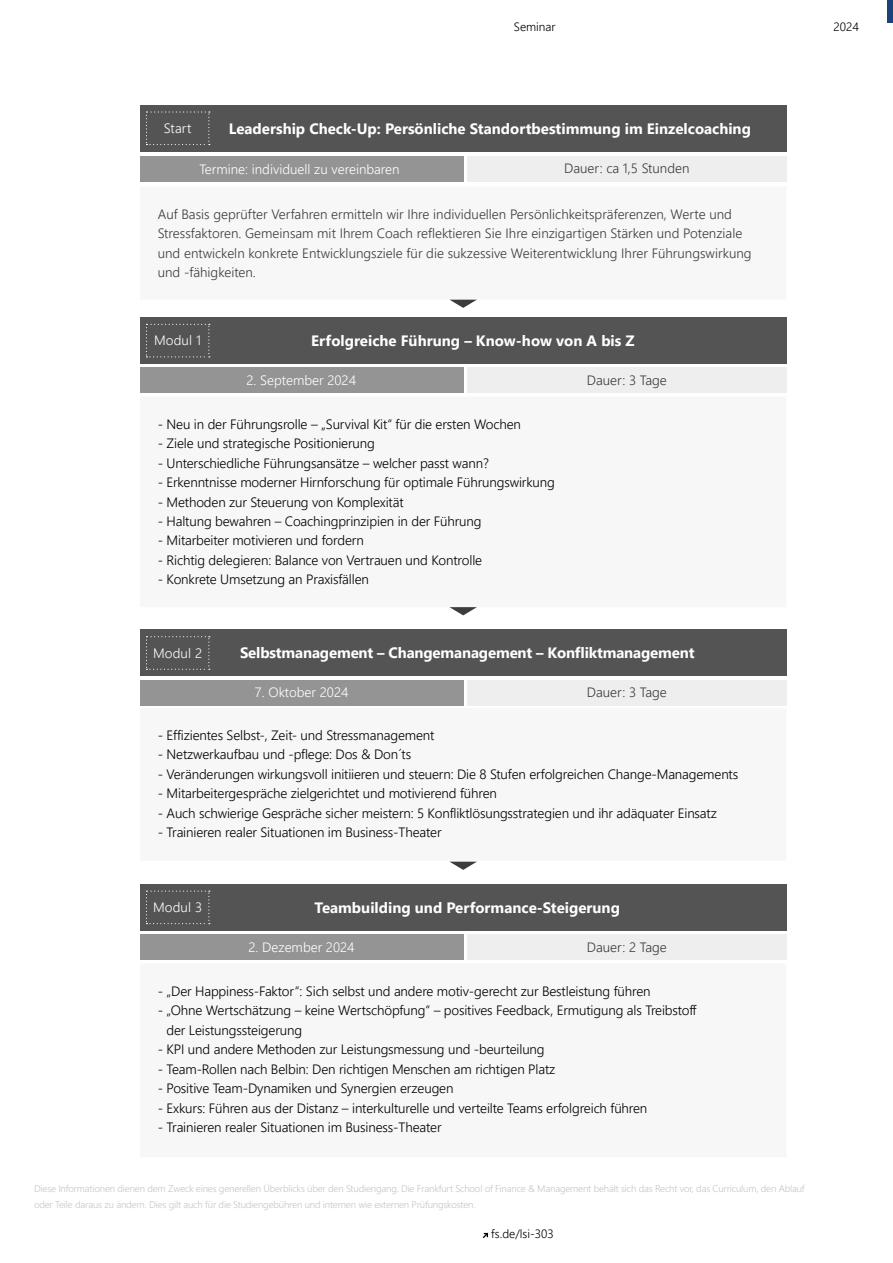
<style>
.page{position:relative;width:893px;height:1263px;background:#fff}
.page>*{position:absolute;margin:0;border:0;box-sizing:border-box;transform-origin:0 0}
.t1{font:700 15px "Segoe UI";color:#fff}
.t2{font:300 13.5px/19.5px "Segoe UI";letter-spacing:-.01em;color:#000}
.t3{font:300 13.5px/19.5px "Segoe UI";color:#3c3c3b}
.t4{font:300 13.5px "Segoe UI";color:#fff}
.t5{font:300 12px "Segoe UI";color:#000}
.t6{font:300 9.75px/16.5px "Segoe UI";letter-spacing:-.02em;color:#c6c6c6}
</style>
<div class="page">
<div style="left:887px;top:0;width:6px;height:23px;background:#1b4379"></div>
<svg style="left:483px;top:1233px;width:5px;height:5px"></svg>
<div style="left:140px;top:105px;width:646px;height:47px;background:#555454"></div>
<div style="left:140px;top:317px;width:646px;height:47px;background:#555454"></div>
<div style="left:140px;top:156px;width:323px;height:26px;background:#949494"></div>
<div style="left:140px;top:367px;width:323px;height:26px;background:#949494"></div>
<div style="left:467px;top:367px;width:319px;height:26px;background:#eee"></div>
<svg style="left:450px;top:300px;width:26px;height:8px"></svg>
<svg style="left:449px;top:607px;width:28px;height:8px"></svg>
<svg style="left:450px;top:862px;width:26px;height:8px"></svg>
<svg style="left:146px;top:324px;width:64px;height:33px"></svg>
<svg style="left:146px;top:111px;width:64px;height:34px"></svg>
<div style="left:140px;top:630px;width:646px;height:46px;background:#555454"></div>
<div style="left:140px;top:679px;width:323px;height:26px;background:#949494"></div>
<svg style="left:146px;top:636px;width:64px;height:34px"></svg>
<div style="left:140px;top:884px;width:646px;height:47px;background:#555454"></div>
<div style="left:140px;top:934px;width:323px;height:26px;background:#949494"></div>
<svg style="left:146px;top:890px;width:64px;height:34px"></svg>
<div style="left:467px;top:679px;width:319px;height:26px;background:#eee"></div>
<div style="left:467px;top:934px;width:319px;height:26px;background:#eee"></div>
<div style="left:467px;top:156px;width:319px;height:26px;background:#eee"></div>
<p class="t5" style="left:514px;top:16px;width:43px">Seminar</p>
<p class="t5" style="left:833px;top:16px;width:27px">2024</p>
<p class="t4" style="left:164px;top:116px;width:29px">Start</p>
<p class="t1" style="left:229px;top:114px;width:524px">Leadership Check-Up: Persönliche Standortbestimmung im Einzelcoaching</p>
<p class="t4" style="left:199px;top:156px;width:202px">Termine: individuell zu vereinbaren</p>
<p class="t3" style="left:564px;top:157px;width:127px">Dauer: ca 1,5 Stunden</p>
<p class="t3" style="left:158px;top:203px;width:595px">Auf Basis geprüfter Verfahren ermitteln wir Ihre individuellen Persönlichkeitspräferenzen, Werte und Stressfaktoren. Gemeinsam mit Ihrem Coach reflektieren Sie Ihre einzigartigen Stärken und Potenziale und entwickeln konkrete Entwicklungsziele für die sukzessive Weiterentwicklung Ihrer Führungswirkung und -fähigkeiten.</p>
<p class="t4" style="left:154px;top:328px;width:49px">Modul 1</p>
<p class="t1" style="left:311px;top:327px;width:325px">Erfolgreiche Führung – Know-how von A bis Z</p>
<p class="t4" style="left:247px;top:367px;width:111px">2. September 2024</p>
<p class="t3" style="left:587px;top:369px;width:82px">Dauer: 3 Tage</p>
<p class="t2" style="left:158px;top:413px;width:365px">- Neu in der Führungsrolle – „Survival Kit“ für die ersten Wochen</p>
<p class="t2" style="left:158px;top:432px;width:219px">- Ziele und strategische Positionierung</p>
<p class="t2" style="left:158px;top:452px;width:333px">- Unterschiedliche Führungsansätze – welcher passt wann?</p>
<p class="t2" style="left:158px;top:471px;width:399px">- Erkenntnisse moderner Hirnforschung für optimale Führungswirkung</p>
<p class="t2" style="left:158px;top:491px;width:247px">- Methoden zur Steuerung von Komplexität</p>
<p class="t2" style="left:158px;top:510px;width:325px">- Haltung bewahren – Coachingprinzipien in der Führung</p>
<p class="t2" style="left:158px;top:530px;width:207px">- Mitarbeiter motivieren und fordern</p>
<p class="t2" style="left:158px;top:549px;width:326px">- Richtig delegieren: Balance von Vertrauen und Kontrolle</p>
<p class="t2" style="left:158px;top:569px;width:213px">- Konkrete Umsetzung an Praxisfällen</p>
<p class="t4" style="left:153px;top:640px;width:51px">Modul 2</p>
<p class="t1" style="left:240px;top:639px;width:456px">Selbstmanagement – Changemanagement – Konfliktmanagement</p>
<p class="t4" style="left:255px;top:679px;width:95px">7. Oktober 2024</p>
<p class="t3" style="left:587px;top:681px;width:82px">Dauer: 3 Tage</p>
<p class="t2" style="left:158px;top:724px;width:278px">- Effizientes Selbst-, Zeit- und Stressmanagement</p>
<p class="t2" style="left:158px;top:744px;width:255px">- Netzwerkaufbau und -pflege: Dos &amp; Don´ts</p>
<p class="t2" style="left:158px;top:763px;width:582px">- Veränderungen wirkungsvoll initiieren und steuern: Die 8 Stufen erfolgreichen Change-Managements</p>
<p class="t2" style="left:158px;top:783px;width:341px">- Mitarbeitergespräche zielgerichtet und motivierend führen</p>
<p class="t2" style="left:158px;top:802px;width:561px">- Auch schwierige Gespräche sicher meistern: 5 Konfliktlösungsstrategien und ihr adäquater Einsatz</p>
<p class="t2" style="left:158px;top:821px;width:285px">- Trainieren realer Situationen im Business-Theater</p>
<p class="t4" style="left:153px;top:895px;width:51px">Modul 3</p>
<p class="t1" style="left:315px;top:893px;width:307px">Teambuilding und Performance-Steigerung</p>
<p class="t4" style="left:249px;top:934px;width:108px">2. Dezember 2024</p>
<p class="t3" style="left:587px;top:936px;width:82px">Dauer: 2 Tage</p>
<p class="t2" style="left:158px;top:980px;width:494px">- „Der Happiness-Faktor“: Sich selbst und andere motiv-gerecht zur Bestleistung führen</p>
<p class="t2" style="left:167px;top:999px;width:532px;text-indent:-9px">- „Ohne Wertschätzung – keine Wertschöpfung“ – positives Feedback, Ermutigung als Treibstoff der Leistungssteigerung</p>
<p class="t2" style="left:158px;top:1038px;width:388px">- KPI und andere Methoden zur Leistungsmessung und -beurteilung</p>
<p class="t2" style="left:158px;top:1058px;width:399px">- Team-Rollen nach Belbin: Den richtigen Menschen am richtigen Platz</p>
<p class="t2" style="left:158px;top:1077px;width:297px">- Positive Team-Dynamiken und Synergien erzeugen</p>
<p class="t2" style="left:158px;top:1097px;width:491px">- Exkurs: Führen aus der Distanz – interkulturelle und verteilte Teams erfolgreich führen</p>
<p class="t2" style="left:158px;top:1116px;width:285px">- Trainieren realer Situationen im Business-Theater</p>
<p class="t6" style="left:34px;top:1179px;width:772px">Diese Informationen dienen dem Zweck eines generellen Überblicks über den Studiengang. Die Frankfurt School of Finance &amp; Management behält sich das Recht vor, das Curriculum, den Ablauf oder Teile daraus zu ändern. Dies gilt auch für die Studiengebühren und internen wie externen Prüfungskosten.</p>
<p class="t5" style="left:491px;top:1222px;width:64px">fs.de/lsi-303</p>
</div>
